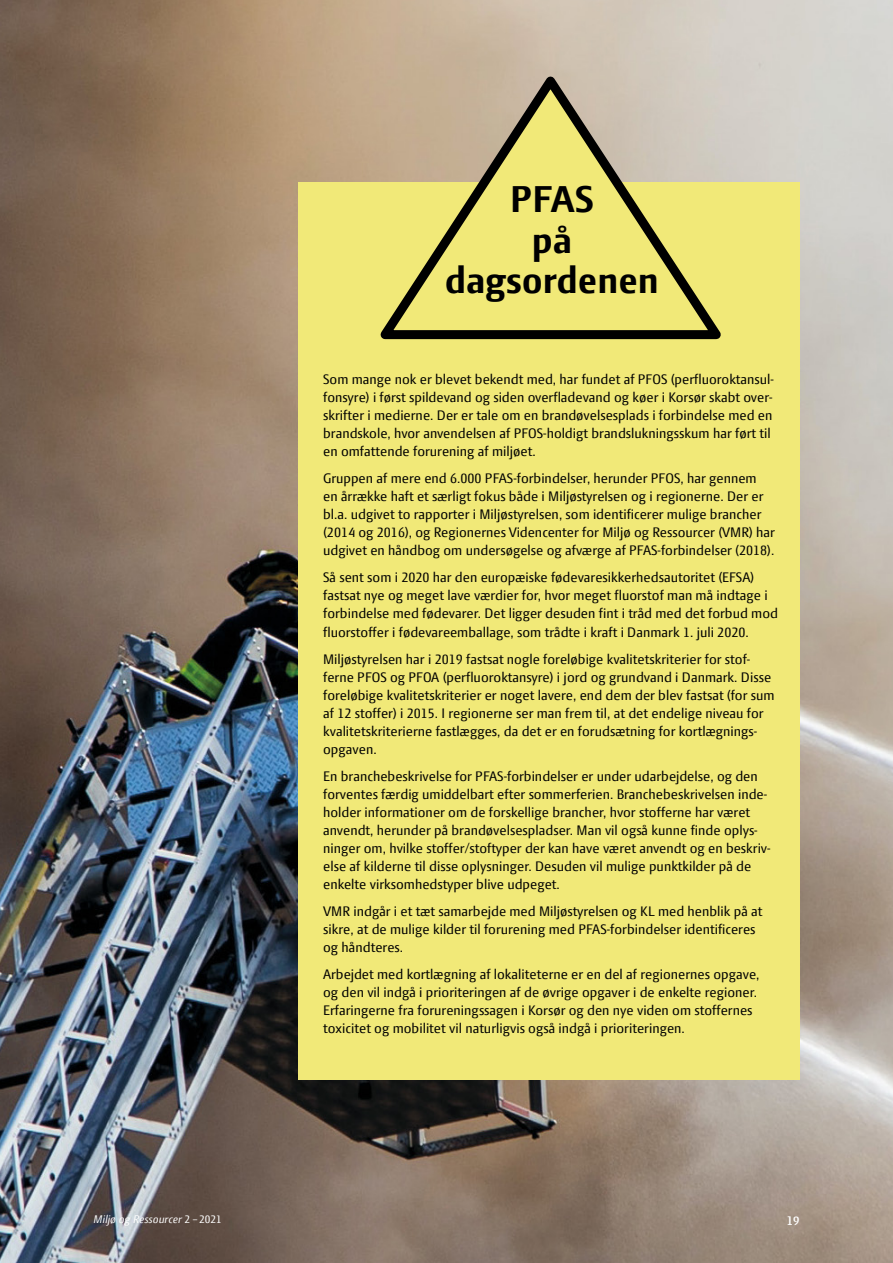
<style>
.page{position:relative;width:893px;height:1263px;background:#fff}
.page>*{position:absolute;margin:0;border:0;box-sizing:border-box;transform-origin:0 0}
.t1{font:700 40.5px/40.5px "Press Sans";color:#000;text-align:center}
.Brød{font:15px/18px "Press Sans";color:#000}
.Paginering{font:600 13.5px "Press Sans";color:#fff}
.t2{font:italic 12px "Press Sans";color:#fff}
.s1{font-style:normal}
</style>
<div class="page">
<img style="left:0;top:0;width:893px;height:1263px">
<div style="left:298px;top:183px;width:501px;height:897px;background:#f1e978"></div>
<svg style="left:368px;top:69px;width:365px;height:271px"></svg>
<p class="t1" style="left:445px;top:180px;width:215px">PFAS<br>på dagsordenen</p>
<p class="Brød" style="left:323px;top:372px;width:452px">Som mange nok er blevet bekendt med, har fundet af PFOS (perfluoroktansul&shy;fonsyre) i først spildevand og siden overfladevand og køer i Korsør skabt over&shy;skrifter i medierne. Der er tale om en brandøvelsesplads i forbindelse med en brandskole, hvor anvendelsen af PFOS-holdigt brandslukningsskum har ført til en omfattende forurening af miljøet.</p>
<p class="Brød" style="left:323px;top:471px;width:453px">Gruppen af mere end 6.000 PFAS-forbindelser, herunder PFOS, har gennem en årrække haft et særligt fokus både i Miljøstyrelsen og i regionerne. Der er bl.a. udgivet to rapporter i Miljøstyrelsen, som identificerer mulige brancher (2014 og 2016), og Regionernes Videncenter for Miljø og Ressourcer (VMR) har udgivet en håndbog om undersøgelse og afværge af PFAS-forbindelser (2018).</p>
<p class="Brød" style="left:323px;top:570px;width:456px">Så sent som i 2020 har den europæiske fødevaresikkerhedsautoritet (EFSA) fastsat nye og meget lave værdier for, hvor meget fluorstof man må indtage i forbindelse med fødevarer. Det ligger desuden fint i tråd med det forbud mod fluorstoffer i fødevareemballage, som trådte i kraft i Danmark 1. juli 2020.</p>
<p class="Brød" style="left:323px;top:651px;width:453px">Miljøstyrelsen har i 2019 fastsat nogle foreløbige kvalitetskriterier for stof&shy;ferne PFOS og PFOA (perfluoroktansyre) i jord og grundvand i Danmark. Disse foreløbige kvalitetskriterier er noget lavere, end dem der blev fastsat (for sum af 12 stoffer) i 2015. I regionerne ser man frem til, at det endelige niveau for kvalitetskriterierne fastlægges, da det er en forudsætning for kortlægnings&shy;opgaven.</p>
<p class="Brød" style="left:323px;top:768px;width:449px">En branchebeskrivelse for PFAS-forbindelser er under udarbejdelse, og den forventes færdig umiddelbart efter sommerferien. Branchebeskrivelsen inde&shy;holder informationer om de forskellige brancher, hvor stofferne har været anvendt, herunder på brandøvelsespladser. Man vil også kunne finde oplys&shy;ninger om, hvilke stoffer/stoftyper der kan have været anvendt og en beskriv&shy;else af kilderne til disse oplysninger. Desuden vil mulige punktkilder på de enkelte virksomhedstyper blive udpeget.</p>
<p class="Brød" style="left:323px;top:903px;width:441px">VMR indgår i et tæt samarbejde med Miljøstyrelsen og KL med henblik på at sikre, at de mulige kilder til forurening med PFAS-forbindelser identificeres og håndteres.</p>
<p class="Brød" style="left:323px;top:966px;width:438px">Arbejdet med kortlægning af lokaliteterne er en del af regionernes opgave, og den vil indgå i prioriteringen af de øvrige opgaver i de enkelte regioner.<br>Erfaringerne fra forureningssagen i Korsør og den nye viden om stoffernes toxicitet og mobilitet vil naturligvis også indgå i prioriteringen.</p>
<p class="t2" style="left:94px;top:1214px;width:130px">Miljø og Ressourcer <span class="s1">2 – 2021</span></p>
<p class="Paginering" style="left:787px;top:1214px;width:14px">19</p>
</div>
